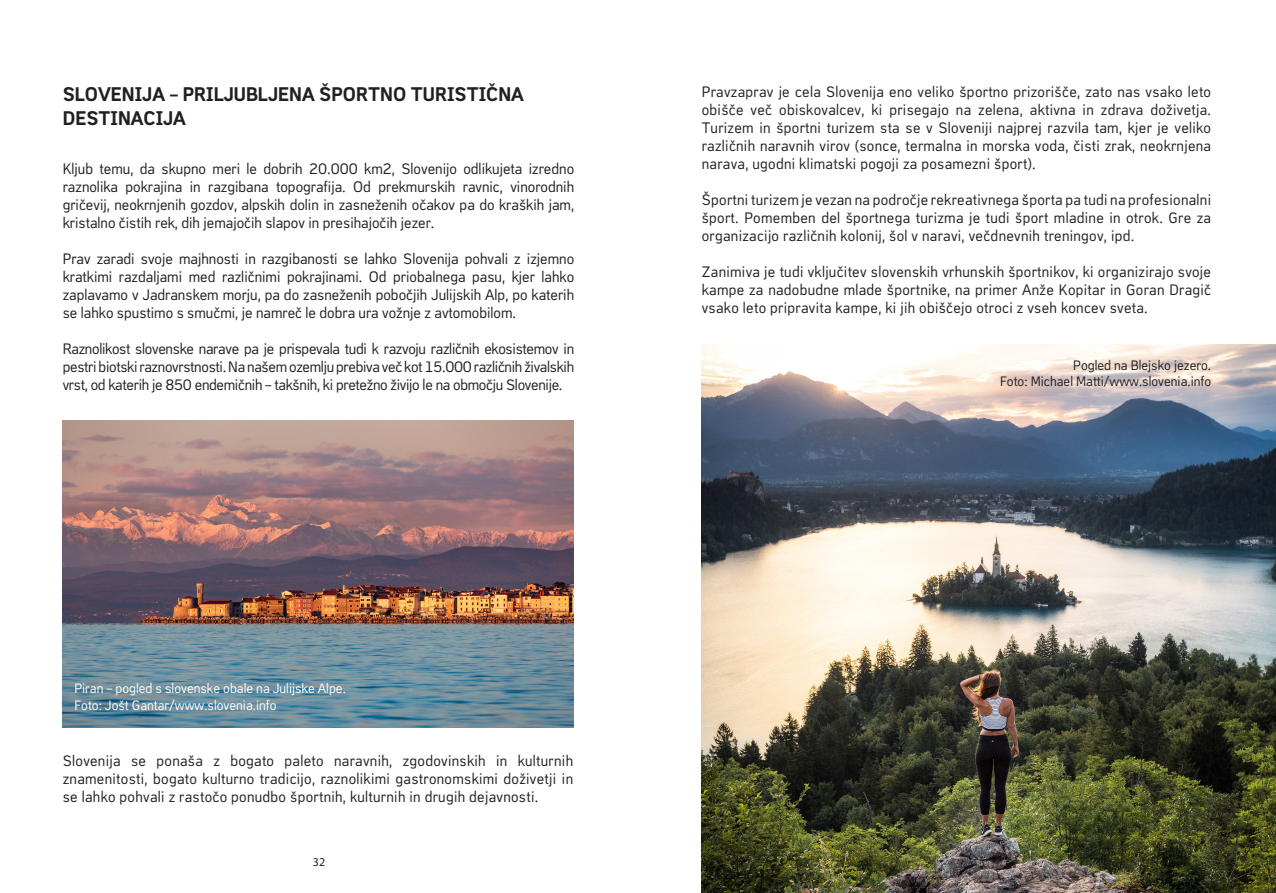
<style>
.page{position:relative;width:1276px;height:893px;background:#fff}
.page>*{position:absolute;margin:0;border:0;box-sizing:border-box;transform-origin:0 0}
.t1{font:700 19.5px/24px "Copy";color:#231f20}
.t2{font:15px/18px "Copy";letter-spacing:.02em;color:#231f20;text-align:justify}
.t3{font:13.5px "Copy";color:#fff}
.t4{font:13.5px "Copy";color:#231f20}
.t5{font:12px "Myriad Pro";color:#231f20}
</style>
<div class="page">
<img style="left:702px;top:344px;width:574px;height:549px">
<img style="left:63px;top:421px;width:510px;height:306px">
<p class="t1" style="left:63px;top:82px;width:463px">SLOVENIJA – PRILJUBLJENA ŠPORTNO TURISTIČNA<br>DESTINACIJA</p>
<p class="t2" style="left:63px;top:160px;width:513px">Kljub temu, da skupno meri le dobrih 20.000 km2, Slovenijo odlikujeta izredno raznolika pokrajina in razgibana topografija. Od prekmurskih ravnic, vinorodnih gričevij, neokrnjenih gozdov, alpskih dolin in zasneženih očakov pa do kraških jam, kristalno čistih rek, dih jemajočih slapov in presihajočih jezer.</p>
<p class="t2" style="left:63px;top:250px;width:513px">Prav zaradi svoje majhnosti in razgibanosti se lahko Slovenija pohvali z izjemno kratkimi razdaljami med različnimi pokrajinami. Od priobalnega pasu, kjer lahko zaplavamo v Jadranskem morju, pa do zasneženih pobočjih Julijskih Alp, po katerih se lahko spustimo s smučmi, je namreč le dobra ura vožnje z avtomobilom.</p>
<p class="t2" style="left:63px;top:340px;width:513px">Raznolikost slovenske narave pa je prispevala tudi k razvoju različnih ekosistemov in pestri biotski raznovrstnosti. Na našem ozemlju prebiva več kot 15.000 različnih živalskih vrst, od katerih je 850 endemičnih – takšnih, ki pretežno živijo le na območju Slovenije.</p>
<p class="t3" style="left:74px;top:681px;width:273px">Piran – pogled s slovenske obale na Julijske Alpe.</p>
<p class="t3" style="left:74px;top:697px;width:204px">Foto: Jošt Gantar/www.slovenia.info</p>
<p class="t2" style="left:63px;top:751px;width:512px">Slovenija se ponaša z bogato paleto naravnih, zgodovinskih in kulturnih znamenitosti, bogato kulturno tradicijo, raznolikimi gastronomskimi doživetji in se lahko pohvali z rastočo ponudbo športnih, kulturnih in drugih dejavnosti.</p>
<p class="t5" style="left:313px;top:854px;width:14px">32</p>
<p class="t2" style="left:702px;top:83px;width:511px">Pravzaprav je cela Slovenija eno veliko športno prizorišče, zato nas vsako leto obišče več obiskovalcev, ki prisegajo na zelena, aktivna in zdrava doživetja.<br>Turizem in športni turizem sta se v Sloveniji najprej razvila tam, kjer je veliko različnih naravnih virov (sonce, termalna in morska voda, čisti zrak, neokrnjena narava, ugodni klimatski pogoji za posamezni šport).</p>
<p class="t2" style="left:702px;top:191px;width:511px">Športni turizem je vezan na področje rekreativnega športa pa tudi na profesionalni šport. Pomemben del športnega turizma je tudi šport mladine in otrok. Gre za organizacijo različnih kolonij, šol v naravi, večdnevnih treningov, ipd.</p>
<p class="t2" style="left:702px;top:263px;width:511px">Zanimiva je tudi vključitev slovenskih vrhunskih športnikov, ki organizirajo svoje kampe za nadobudne mlade športnike, na primer Anže Kopitar in Goran Dragič vsako leto pripravita kampe, ki jih obiščejo otroci z vseh koncev sveta.</p>
<p class="t4" style="left:1073px;top:357px;width:139px">Pogled na Blejsko jezero.</p>
<p class="t4" style="left:1000px;top:374px;width:212px">Foto: Michael Matti/www.slovenia.info</p>
</div>
